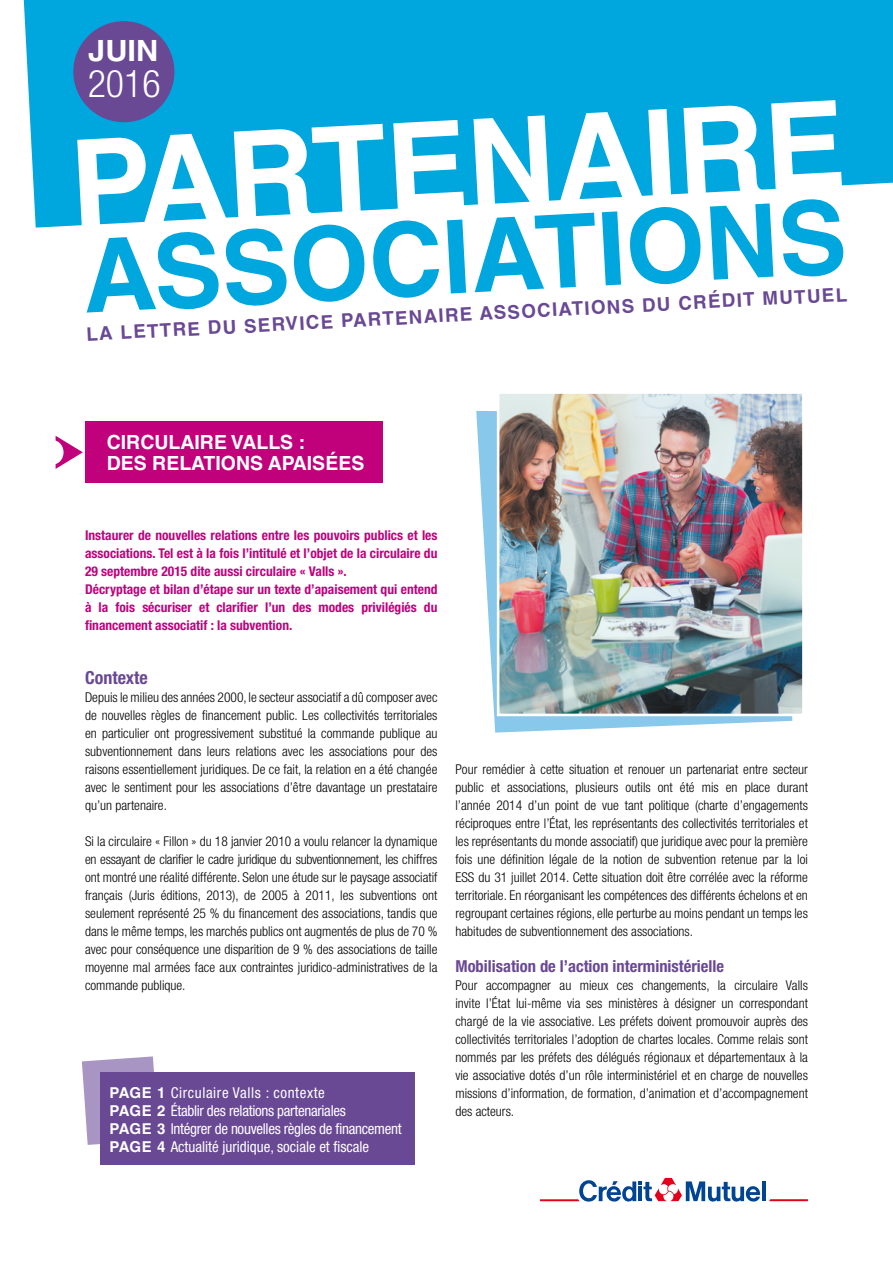
<style>
.page{position:relative;width:893px;height:1263px;background:#fff}
.page>*{position:absolute;margin:0;border:0;box-sizing:border-box;transform-origin:0 0}
.t1{font:700 121.65px "Helvetica LT Std";color:#fff}
.t2{font:700 102px "Helvetica LT Std";color:#00a6de}
.t3{font:300 condensed 38.1px "Helvetica Neue LT";color:#fff}
.t4{font:700 29.25px "Helvetica LT Std";color:#fff;scale:1.05 1}
.t5{font:700 19.5px/21px "Helvetica LT Std";color:#fff}
.t6{font:700 18.75px "Helvetica LT Std";color:#694894}
.t7{font:700 condensed 18px "Helvetica Neue";color:#694894}
.t8{font:700 condensed 16.5px "Helvetica Neue";color:#694894}
.t9{font:condensed 15px/18px "Helvetica Neue";letter-spacing:-.02em;color:#fff}
.t10{font:300 condensed 13.5px/18px "Helvetica Neue";color:#000;text-align:justify}
.t11{font:700 condensed 13.5px/18px "Helvetica Neue";color:#c1007c}
.s1{font-family:"Helvetica LT Std";font-weight:700;font-stretch:normal}
</style>
<div class="page">
<svg style="left:24px;top:0;width:869px;height:228px;background:#1cafe1"></svg>
<div style="left:73px;top:21px;width:101px;height:101px;background:#694894;border-radius:50%"></div>
<div style="left:85px;top:421px;width:298px;height:62px;background:#c1007c"></div>
<svg style="left:56px;top:436px;width:27px;height:33px"></svg>
<div style="left:43px;top:440px;width:21px;height:24px;background:#fff;border-radius:50%"></div>
<svg style="left:769px;top:1199px;width:39px;height:2px"></svg>
<hr style="left:762px;top:1181px;width:4px;height:20px;background:#004494">
<svg style="left:540px;top:1178px;width:220px;height:24px"></svg>
<svg style="left:82px;top:1056px;width:72px;height:89px"></svg>
<div style="left:100px;top:1072px;width:315px;height:93px;background:#694894"></div>
<svg style="left:476px;top:411px;width:316px;height:322px;fill:#8ac9eb"></svg>
<img style="left:501px;top:395px;width:300px;height:317px">
<div style="left:497px;top:391px;width:308px;height:325px;border:3px solid #fff"></div>
<h3 class="t4" style="left:88px;top:33px;width:68px">JUIN</h3>
<h3 class="t3" style="left:88px;top:62px;width:75px">2016</h3>
<h1 class="t1" style="left:66px;top:111px;width:777px;rotate:-3deg">PARTENAIRE</h1>
<h2 class="t2" style="left:79px;top:215px;width:766px;rotate:-3deg">ASSOCIATIONS</h2>
<h3 class="t6" style="left:86px;top:323px;width:763px;rotate:-3deg">LA LETTRE DU SERVICE PARTENAIRE ASSOCIATIONS DU CRÉDIT MUTUEL</h3>
<h3 class="t5" style="left:107px;top:431px;width:259px">CIRCULAIRE VALLS :<br>DES RELATIONS APAISÉES</h3>
<p class="t11" style="left:85px;top:526px;width:354px">Instaurer de nouvelles relations entre les pouvoirs publics et les associations. Tel est à la fois l’intitulé et l’objet de la circulaire du 29 septembre 2015 dite aussi circulaire « Valls ».<br>Décryptage et bilan d’étape sur un texte d’apaisement qui entend à la fois sécuriser et clarifier l’un des modes privilégiés du financement associatif : la subvention.</p>
<h3 class="t7" style="left:85px;top:667px;width:64px">Contexte</h3>
<p class="t10" style="left:85px;top:688px;width:354px">Depuis le milieu des années 2000, le secteur associatif a dû composer avec de nouvelles règles de financement public. Les collectivités territoriales en particulier ont progressivement substitué la commande publique au subventionnement dans leurs relations avec les associations pour des raisons essentiellement juridiques. De ce fait, la relation en a été changée avec le sentiment pour les associations d’être davantage un prestataire qu’un partenaire.</p>
<p class="t10" style="left:85px;top:832px;width:354px">Si la circulaire « Fillon » du 18 janvier 2010 a voulu relancer la dynamique en essayant de clarifier le cadre juridique du subventionnement, les chiffres ont montré une réalité différente. Selon une étude sur le paysage associatif français (Juris éditions, 2013), de 2005 à 2011, les subventions ont seulement représenté 25 % du financement des associations, tandis que dans le même temps, les marchés publics ont augmentés de plus de 70 % avec pour conséquence une disparition de 9 % des associations de taille moyenne mal armées face aux contraintes juridico-administratives de la commande publique.</p>
<p class="t9" style="left:110px;top:1084px;width:294px"><span class="s1">PAGE 1</span> Circulaire Valls : contexte<br><span class="s1">PAGE 2</span> Établir des relations partenariales<br><span class="s1">PAGE 3</span> Intégrer de nouvelles règles de financement <span class="s1">PAGE 4</span> Actualité juridique, sociale et fiscale</p>
<p class="t10" style="left:455px;top:760px;width:354px">Pour remédier à cette situation et renouer un partenariat entre secteur public et associations, plusieurs outils ont été mis en place durant l’année 2014 d’un point de vue tant politique (charte d’engagements réciproques entre l’État, les représentants des collectivités territoriales et les représentants du monde associatif) que juridique avec pour la première fois une définition légale de la notion de subvention retenue par la loi ESS du 31 juillet 2014. Cette situation doit être corrélée avec la réforme territoriale. En réorganisant les compétences des différents échelons et en regroupant certaines régions, elle perturbe au moins pendant un temps les habitudes de subventionnement des associations.</p>
<p class="t8" style="left:455px;top:956px;width:270px">Mobilisation de l’action interministérielle</p>
<p class="t10" style="left:455px;top:976px;width:354px">Pour accompagner au mieux ces changements, la circulaire Valls invite l’État lui-même via ses ministères à désigner un correspondant chargé de la vie associative. Les préfets doivent promouvoir auprès des collectivités territoriales l’adoption de chartes locales. Comme relais sont nommés par les préfets des délégués régionaux et départementaux à la vie associative dotés d’un rôle interministériel et en charge de nouvelles missions d’information, de formation, d’animation et d’accompagnement des acteurs.</p>
</div>
